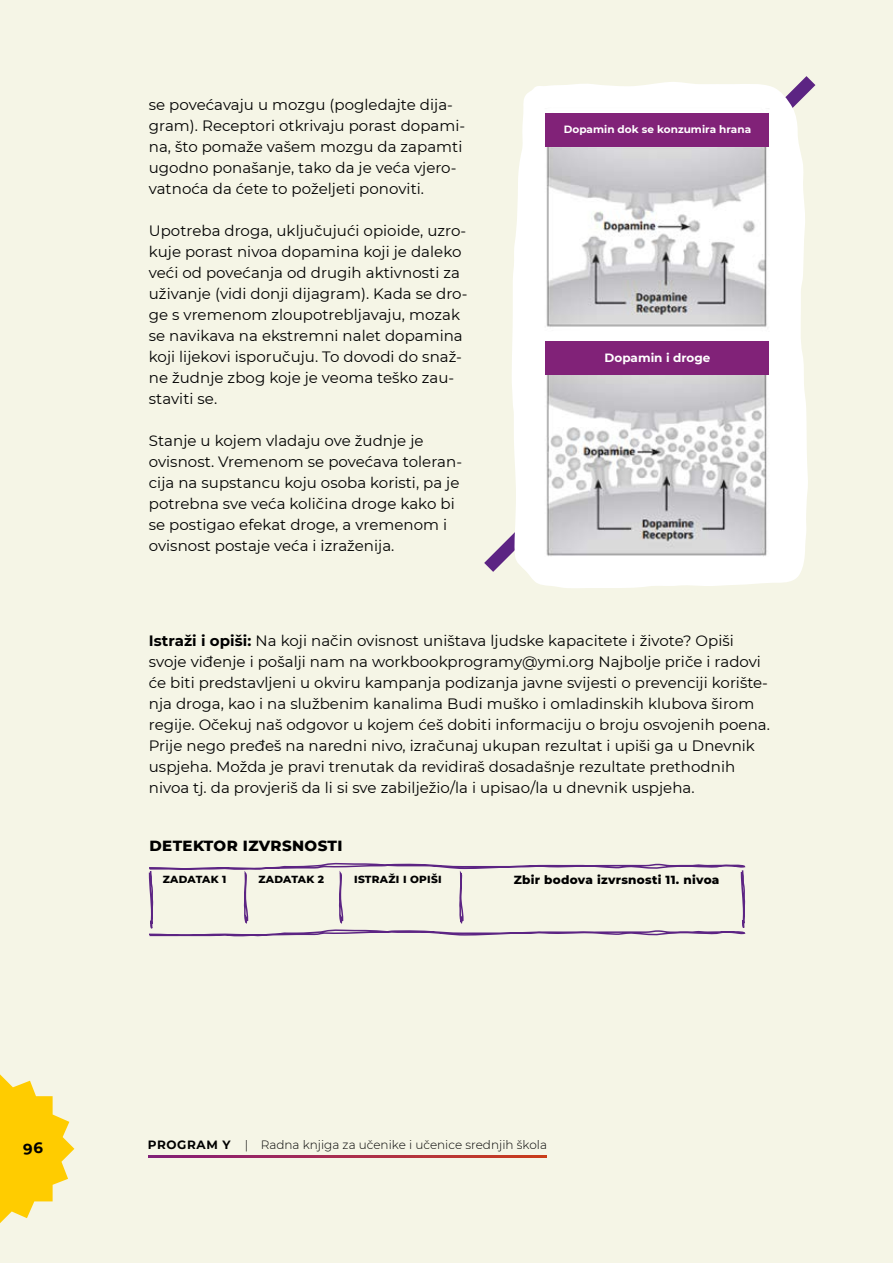
<style>
.page{position:relative;width:893px;height:1263px;background:#f5f5e6}
.page>*{position:absolute;margin:0;border:0;box-sizing:border-box;transform-origin:0 0}
.t1{font:15px/21px "Montserrat";letter-spacing:.005em;color:#000}
.t2{font:800 15px "Montserrat";letter-spacing:.025em;color:#000}
.t3{font:700 15px "Montserrat";color:#000}
.t4{font:300 12px "Montserrat";letter-spacing:.005em;color:#000}
.t5{font:800 12px "Montserrat";letter-spacing:.025em;color:#000}
.t6{font:700 12px "Montserrat";letter-spacing:.005em;color:#fff}
.t7{font:800 10.5px "Montserrat";letter-spacing:.025em;color:#000}
.t8{font:700 10.5px "Montserrat";letter-spacing:.005em;color:#fff}
.s1{font-weight:700}
</style>
<div class="page">
<svg style="left:0;top:1074px;width:74px;height:149px"></svg>
<svg style="left:148px;top:1156px;width:399px;height:1px"></svg>
<svg style="left:484px;top:535px;width:28px;height:37px"></svg>
<svg style="left:512px;top:81px;width:296px;height:507px;fill:#fff"></svg>
<img style="left:536px;top:108px;width:241px;height:450px">
<svg style="left:148px;top:862px;width:598px;height:75px"></svg>
<div style="left:545px;top:113px;width:224px;height:34px;background:#812278"></div>
<div style="left:545px;top:341px;width:224px;height:33px;background:#812278"></div>
<p class="t1" style="left:149px;top:94px;width:318px">se povećavaju u mozgu (pogledajte dija&shy;gram). Receptori otkrivaju porast dopami&shy;na, što pomaže vašem mozgu da zapamti ugodno ponašanje, tako da je veća vjero&shy;vatnoća da ćete to poželjeti ponoviti.</p>
<p class="t1" style="left:149px;top:220px;width:320px">Upotreba droga, uključujući opioide, uzro&shy;kuje porast nivoa dopamina koji je daleko veći od povećanja od drugih aktivnosti za uživanje (vidi donji dijagram). Kada se dro&shy;ge s vremenom zloupotrebljavaju, mozak se navikava na ekstremni nalet dopamina koji lijekovi isporučuju. To dovodi do snaž&shy;ne žudnje zbog koje je veoma teško zau&shy;staviti se.</p>
<p class="t1" style="left:149px;top:430px;width:315px">Stanje u kojem vladaju ove žudnje je ovisnost. Vremenom se povećava toleran&shy;cija na supstancu koju osoba koristi, pa je potrebna sve veća količina droge kako bi se postigao efekat droge, a vremenom i ovisnost postaje veća i izraženija.</p>
<p class="t8" style="left:564px;top:121px;width:189px">Dopamin dok se konzumira hrana</p>
<p class="t6" style="left:605px;top:349px;width:107px">Dopamin i droge</p>
<p class="t1" style="left:149px;top:630px;width:623px"><span class="s1">Istraži i opiši:</span> Na koji način ovisnost uništava ljudske kapacitete i živote? Opiši svoje viđenje i pošalji nam na workbookprogramy@ymi.org Najbolje priče i radovi će biti predstavljeni u okviru kampanja podizanja javne svijesti o prevenciji korište&shy;nja droga, kao i na službenim kanalima Budi muško i omladinskih klubova širom regije. Očekuj naš odgovor u kojem ćeš dobiti informaciju o broju osvojenih poena.<br>Prije nego pređeš na naredni nivo, izračunaj ukupan rezultat i upiši ga u Dnevnik uspjeha. Možda je pravi trenutak da revidiraš dosadašnje rezultate prethodnih nivoa tj. da provjeriš da li si sve zabilježio/la i upisao/la u dnevnik uspjeha.</p>
<p class="t2" style="left:149px;top:835px;width:195px">DETEKTOR IZVRSNOSTI</p>
<p class="t7" style="left:163px;top:871px;width:65px">ZADATAK 1</p>
<p class="t7" style="left:259px;top:871px;width:67px">ZADATAK 2</p>
<p class="t7" style="left:354px;top:871px;width:89px">ISTRAŽI I OPIŠI</p>
<p class="t5" style="left:514px;top:871px;width:207px">Zbir bodova izvrsnosti 11. nivoa</p>
<p class="t3" style="left:23px;top:1136px;width:21px">96</p>
<p class="t4" style="left:148px;top:1136px;width:401px"><span class="s1">PROGRAM Y</span> | Radna knjiga za učenike i učenice srednjih škola</p>
</div>
